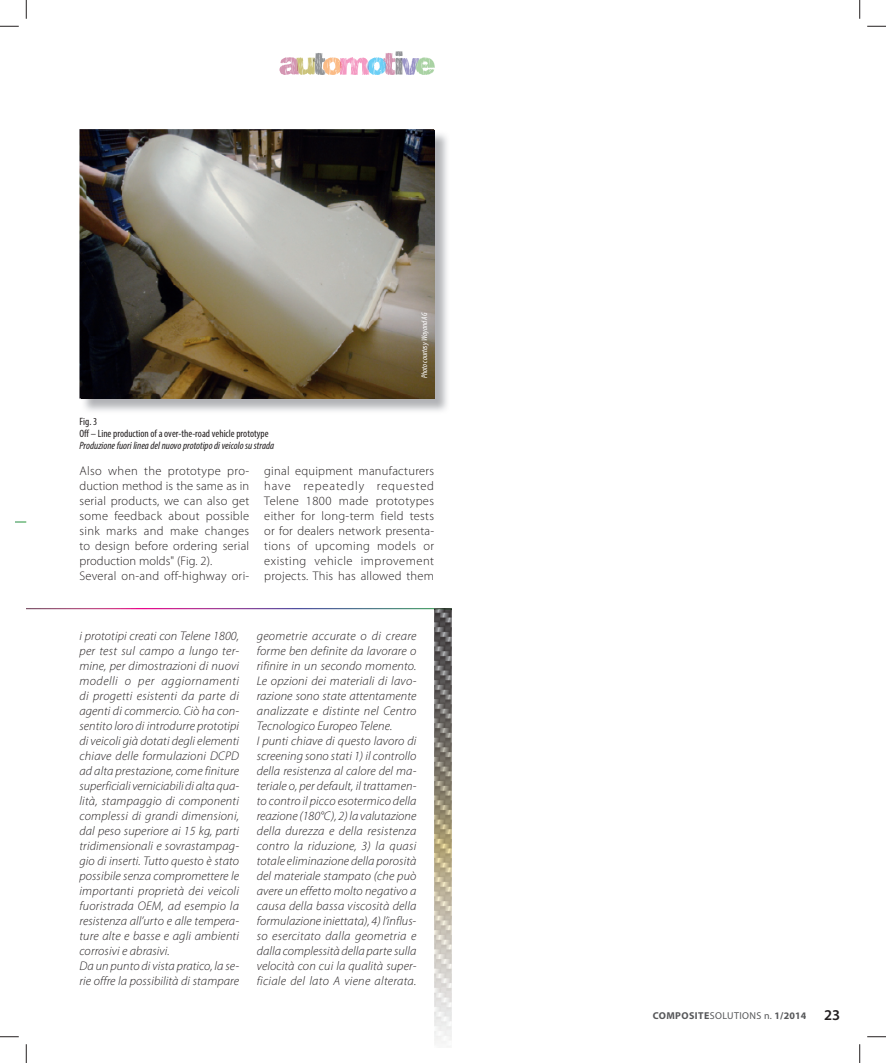
<style>
.page{position:relative;width:886px;height:1063px;background:#fff}
.page>*{position:absolute;margin:0;border:0;box-sizing:border-box;transform-origin:0 0}
.t1{font:italic 300 12.5px/15px "Myriad Pro";letter-spacing:.01em;color:#231f20}
.t2{font:300 12.5px/15px "Myriad Pro";letter-spacing:.02em;color:#231f20}
.t3{font:condensed 10.62px/11.9px "Myriad Pro";color:#231f20}
.t4{font:italic condensed 10.62px "Myriad Pro";color:#231f20}
.t5{font:700 10px "Myriad Pro";letter-spacing:.04em;color:#57585a}
.t6{font:italic condensed 8.12px "Myriad Pro";color:#fff}
.s1{font-weight:400}
.s2{font-weight:600;font-size:15px;color:#231f20}
</style>
<div class="page">
<svg style="left:279px;top:51px;width:155px;height:24px"></svg>
<img style="left:409px;top:131px;width:38px;height:280px">
<img style="left:81px;top:398px;width:328px;height:13px">
<img style="left:81px;top:131px;width:353px;height:267px">
<svg style="left:0;top:25px;width:19px;height:2px"></svg>
<svg style="left:867px;top:25px;width:18px;height:2px"></svg>
<svg style="left:867px;top:1036px;width:18px;height:1px"></svg>
<svg style="left:25px;top:0;width:2px;height:19px"></svg>
<svg style="left:0;top:608px;width:451px;height:454px"></svg>
<svg style="left:859px;top:0;width:1px;height:19px"></svg>
<svg style="left:859px;top:1044px;width:1px;height:18px"></svg>
<p class="t3" style="left:79px;top:416px;width:190px">Fig. 3<br>Off – Line production of a over-the-road vehicle prototype</p>
<p class="t4" style="left:79px;top:441px;width:196px">Produzione fuori linea del nuovo prototipo di veicolo su strada</p>
<p class="t6" style="left:421px;top:378px;width:67px;rotate:-90deg">Photo courtesy Wayand AG</p>
<p class="t2" style="left:79px;top:464px;width:171px">Also when the prototype pro&shy;duction method is the same as in serial products, we can also get some feedback about possible sink marks and make changes to design before ordering serial production molds" (Fig. 2).<br>Several on-and off-highway ori-</p>
<p class="t2" style="left:264px;top:464px;width:171px;text-align:justify">ginal equipment manufacturers have repeatedly requested Telene 1800 made prototypes either for long-term field tests or for dealers network presenta&shy;tions of upcoming models or existing vehicle improvement projects. This has allowed them</p>
<p class="t1" style="left:79px;top:629px;width:161px">i prototipi creati con Telene 1800, per test sul campo a lungo ter&shy;mine, per dimostrazioni di nuovi modelli o per aggiornamenti di progetti esistenti da parte di agenti di commercio. Ciò ha con&shy;sentito loro di introdurre prototipi di veicoli già dotati degli elementi chiave delle formulazioni DCPD ad alta prestazione, come finiture superficiali verniciabili di alta qua&shy;lità, stampaggio di componenti complessi di grandi dimensioni, dal peso superiore ai 15 kg, parti tridimensionali e sovrastampag&shy;gio di inserti. Tutto questo è stato possibile senza compromettere le importanti proprietà dei veicoli fuoristrada OEM, ad esempio la resistenza all’urto e alle tempera&shy;ture alte e basse e agli ambienti corrosivi e abrasivi.<br>Da un punto di vista pratico, la se&shy;rie offre la possibilità di stampare</p>
<p class="t1" style="left:257px;top:629px;width:161px">geometrie accurate o di creare forme ben definite da lavorare o rifinire in un secondo momento.<br>Le opzioni dei materiali di lavo&shy;razione sono state attentamente analizzate e distinte nel Centro Tecnologico Europeo Telene.<br>I punti chiave di questo lavoro di screening sono stati 1) il controllo della resistenza al calore del ma&shy;teriale o, per default, il trattamen&shy;to contro il picco esotermico della reazione (180°C), 2) la valutazione della durezza e della resistenza contro la riduzione, 3) la quasi totale eliminazione della porosità del materiale stampato (che può avere un effetto molto negativo a causa della bassa viscosità della formulazione iniettata), 4) l’influs&shy;so esercitato dalla geometria e dalla complessità della parte sulla velocità con cui la qualità super&shy;ficiale del lato A viene alterata.</p>
<p class="t5" style="left:652px;top:1011px;width:189px">COMPOSITE<span class="s1">SOLUTIONS n.</span> 1/2014 <span class="s2">23</span></p>
</div>
